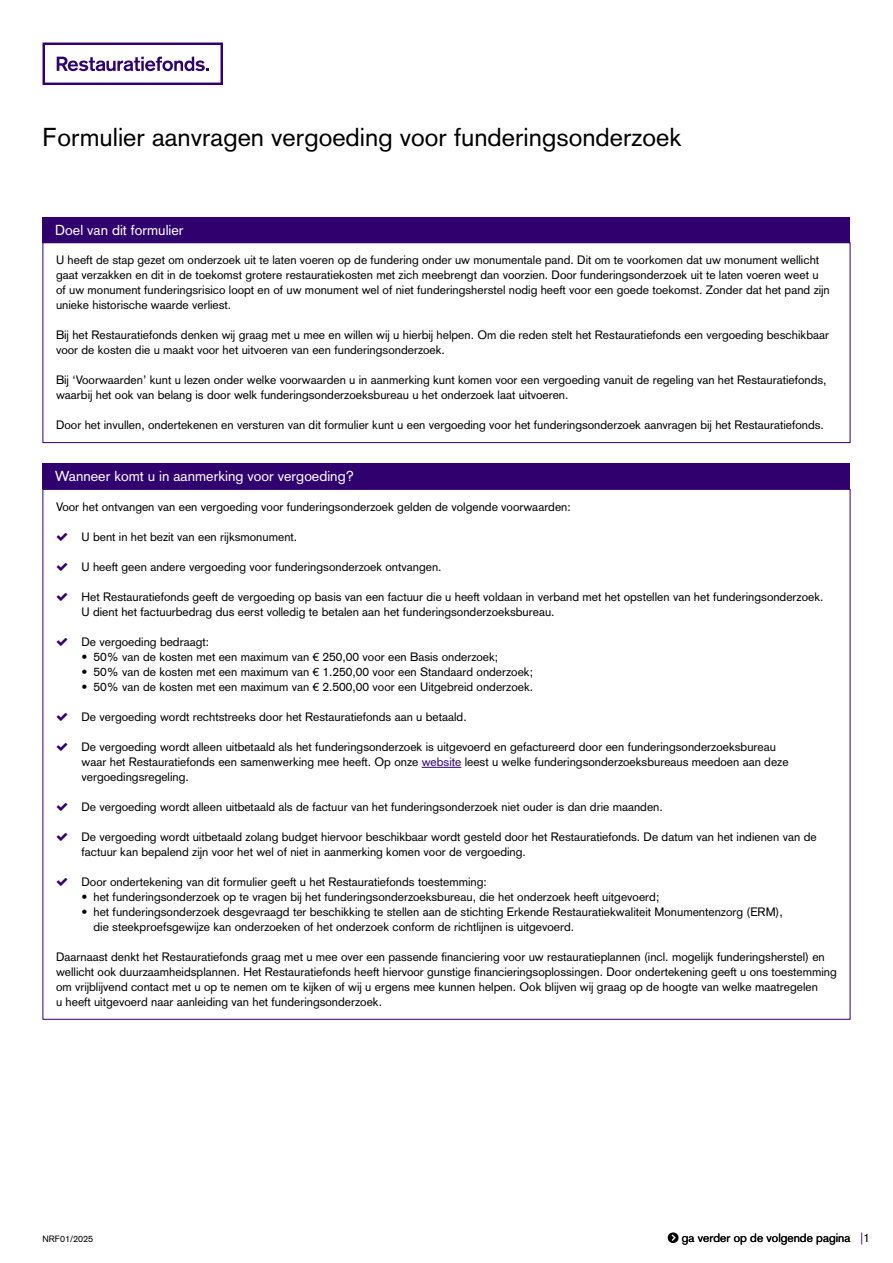
<style>
.page{position:relative;width:893px;height:1263px;background:#fff}
.page>*{position:absolute;margin:0;border:0;box-sizing:border-box;transform-origin:0 0}
.t1{font:25.5px "Basic Commercial LT Pro";color:#000}
.t2{font:14.25px "Basic Commercial LT Pro";color:#fff}
.t3{font:12px/15px "Basic Commercial LT Pro";color:#000}
.t4{font:12px "Basic Commercial LT Pro";color:#31006f}
.t5{font:9px "Basic Commercial LT Pro";color:#000}
.s1{color:#31006f}
.s2{color:#000}
</style>
<div class="page">
<svg style="left:43px;top:43px;width:180px;height:42px"></svg>
<div style="left:43px;top:242px;width:807px;height:201px;border:1px solid #31006f"></div>
<hr style="left:422px;top:767px;width:39px;height:1px;background:#31006f">
<div style="left:43px;top:217px;width:807px;height:25px;background:#31006f"></div>
<div style="left:43px;top:463px;width:807px;height:26px;background:#31006f"></div>
<h1 class="t1" style="left:43px;top:122px;width:641px">Formulier aanvragen vergoeding voor funderingsonderzoek</h1>
<p class="t2" style="left:55px;top:221px;width:130px">Doel van dit formulier</p>
<p class="t3" style="left:56px;top:253px;width:775px">U heeft de stap gezet om onderzoek uit te laten voeren op de fundering onder uw monumentale pand. Dit om te voorkomen dat uw monument wellicht gaat verzakken en dit in de toekomst grotere restauratiekosten met zich meebrengt dan voorzien. Door funderingsonderzoek uit te laten voeren weet u of uw monument funderingsrisico loopt en of uw monument wel of niet funderingsherstel nodig heeft voor een goede toekomst. Zonder dat het pand zijn unieke historische waarde verliest.</p>
<p class="t3" style="left:56px;top:328px;width:774px">Bij het Restauratiefonds denken wij graag met u mee en willen wij u hierbij helpen. Om die reden stelt het Restauratiefonds een vergoeding beschikbaar voor de kosten die u maakt voor het uitvoeren van een funderingsonderzoek.</p>
<p class="t3" style="left:56px;top:373px;width:772px">Bij ‘Voorwaarden’ kunt u lezen onder welke voorwaarden u in aanmerking kunt komen voor een vergoeding vanuit de regeling van het Restauratiefonds, waarbij het ook van belang is door welk funderingsonderzoeksbureau u het onderzoek laat uitvoeren.</p>
<p class="t3" style="left:56px;top:418px;width:769px">Door het invullen, ondertekenen en versturen van dit formulier kunt u een vergoeding voor het funderingsonderzoek aanvragen bij het Restauratiefonds.</p>
<p class="t2" style="left:55px;top:468px;width:300px">Wanneer komt u in aanmerking voor vergoeding?</p>
<p class="t3" style="left:56px;top:499px;width:516px">Voor het ontvangen van een vergoeding voor funderingsonderzoek gelden de volgende voorwaarden:</p>
<p class="t3" style="left:82px;top:529px;width:217px">U bent in het bezit van een rijksmonument.</p>
<p class="t3" style="left:82px;top:559px;width:362px">U heeft geen andere vergoeding voor funderingsonderzoek ontvangen.</p>
<p class="t3" style="left:82px;top:589px;width:743px">Het Restauratiefonds geeft de vergoeding op basis van een factuur die u heeft voldaan in verband met het opstellen van het funderingsonderzoek.<br>U dient het factuurbedrag dus eerst volledig te betalen aan het funderingsonderzoeksbureau.</p>
<p class="t3" style="left:82px;top:634px;width:129px">De vergoeding bedraagt:</p>
<p class="t3" style="left:82px;top:649px;width:418px">• 50% van de kosten met een maximum van € 250,00 voor een Basis onderzoek;</p>
<p class="t3" style="left:82px;top:664px;width:453px">• 50% van de kosten met een maximum van € 1.250,00 voor een Standaard onderzoek;</p>
<p class="t3" style="left:82px;top:679px;width:453px">• 50% van de kosten met een maximum van € 2.500,00 voor een Uitgebreid onderzoek.</p>
<p class="t3" style="left:82px;top:709px;width:387px">De vergoeding wordt rechtstreeks door het Restauratiefonds aan u betaald.</p>
<p class="t3" style="left:82px;top:739px;width:708px">De vergoeding wordt alleen uitbetaald als het funderingsonderzoek is uitgevoerd en gefactureerd door een funderingsonderzoeksbureau waar het Restauratiefonds een samenwerking mee heeft. Op onze <span class="s1">website</span> leest u welke funderingsonderzoeksbureaus meedoen aan deze vergoedingsregeling.</p>
<p class="t3" style="left:82px;top:799px;width:583px">De vergoeding wordt alleen uitbetaald als de factuur van het funderingsonderzoek niet ouder is dan drie maanden.</p>
<p class="t3" style="left:82px;top:829px;width:737px">De vergoeding wordt uitbetaald zolang budget hiervoor beschikbaar wordt gesteld door het Restauratiefonds. De datum van het indienen van de factuur kan bepalend zijn voor het wel of niet in aanmerking komen voor de vergoeding.</p>
<p class="t3" style="left:82px;top:874px;width:407px">Door ondertekening van dit formulier geeft u het Restauratiefonds toestemming:</p>
<p class="t3" style="left:82px;top:889px;width:579px">• het funderingsonderzoek op te vragen bij het funderingsonderzoeksbureau, die het onderzoek heeft uitgevoerd;</p>
<p class="t3" style="left:94px;top:904px;width:691px;text-indent:-12px">• het funderingsonderzoek desgevraagd ter beschikking te stellen aan de stichting Erkende Restauratiekwaliteit Monumentenzorg (ERM), die steekproefsgewijze kan onderzoeken of het onderzoek conform de richtlijnen is uitgevoerd.</p>
<p class="t3" style="left:56px;top:949px;width:782px">Daarnaast denkt het Restauratiefonds graag met u mee over een passende financiering voor uw restauratieplannen (incl. mogelijk funderingsherstel) en wellicht ook duurzaamheidsplannen. Het Restauratiefonds heeft hiervoor gunstige financieringsoplossingen. Door ondertekening geeft u ons toestemming om vrijblijvend contact met u op te nemen om te kijken of wij u ergens mee kunnen helpen. Ook blijven wij graag op de hoogte van welke maatregelen<br>u heeft uitgevoerd naar aanleiding van het funderingsonderzoek.</p>
<p class="t5" style="left:43px;top:1233px;width:52px">NRF01/2025</p>
<p class="t4" style="left:860px;top:1230px;width:11px">|<span class="s2">1</span></p>
<p class="t3" style="left:682px;top:1230px;width:170px">ga verder op de volgende pagina</p>
</div>
